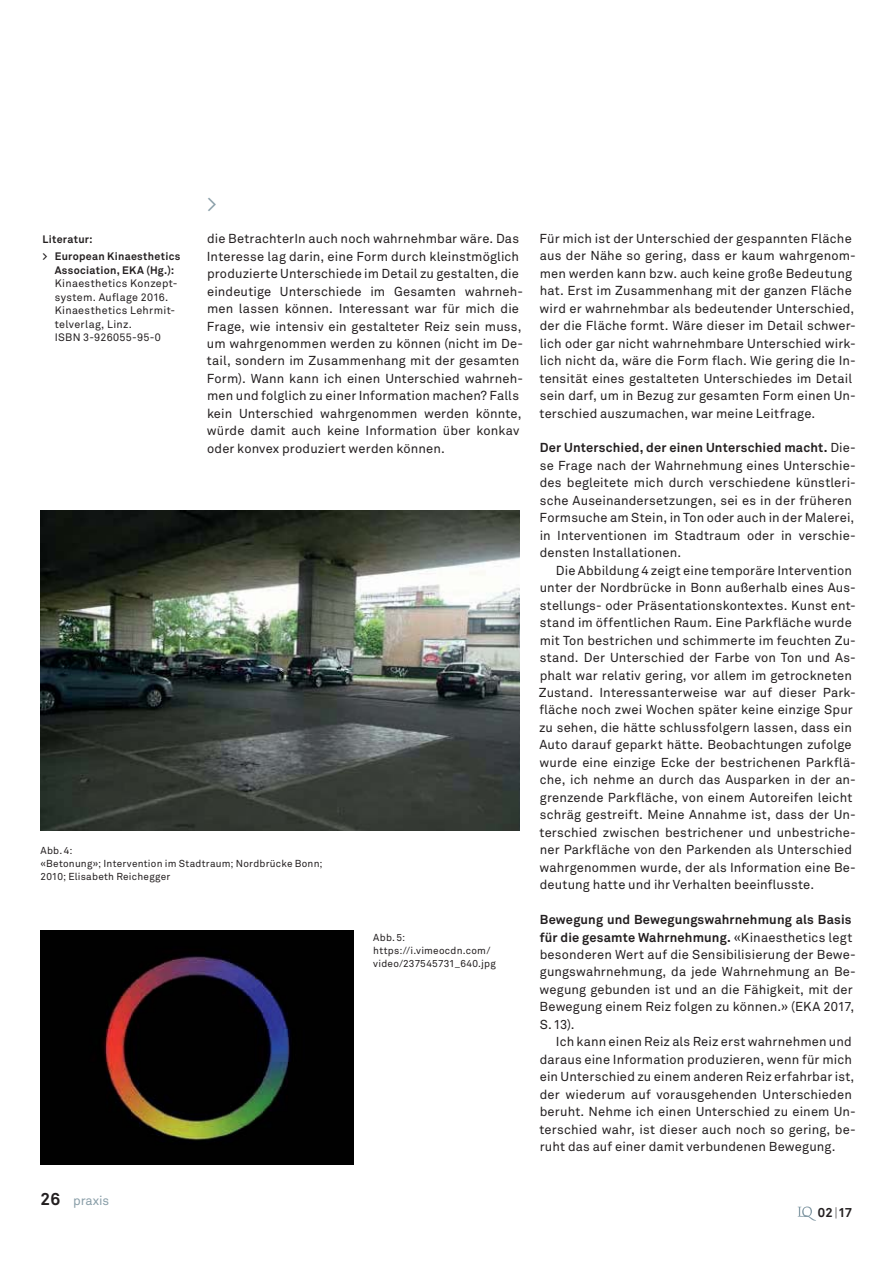
<style>
.page{position:relative;width:893px;height:1263px;background:#fff}
.page>*{position:absolute;margin:0;border:0;box-sizing:border-box;transform-origin:0 0}
.t1{font:21.45px "Akkurat Pro";color:#899ea8}
.t2{font:12.9px/17.4px "Akkurat Pro";letter-spacing:.01em;color:#231f20}
.t3{font:12.9px "Akkurat Pro";color:#899ea8}
.t4{font:700 12.9px "Akkurat Pro";color:#231f20}
.t5{font:10.8px/13.5px "Akkurat Pro";letter-spacing:.03em;color:#231f20}
.t6{font:700 10.8px/17.4px "Akkurat Pro";letter-spacing:.025em;color:#231f20}
.t7{font:10.05px/12.9px "Akkurat Pro";letter-spacing:.02em;color:#231f20}
.s1{font-weight:700;font-size:17.1px;color:#231f20}
.s2{font-weight:700}
.s3{font-family:"Akkurat Light Pro";font-weight:400}
</style>
<div class="page">
<svg style="left:798px;top:1207px;width:18px;height:14px"></svg>
<img style="left:41px;top:930px;width:312px;height:235px">
<img style="left:41px;top:511px;width:478px;height:319px">
<p class="t6" style="left:43px;top:231px;width:139px">Literatur:<br>&gt; European Kinaesthetics</p>
<p class="t6" style="left:55px;top:262px;width:121px">Association, EKA (Hg.):</p>
<p class="t5" style="left:55px;top:278px;width:124px">Kinaesthetics Konzept&shy;system. Auflage 2016.<br>Kinaesthetics Lehrmit&shy;telverlag, Linz.<br>ISBN 3-926055-95-0</p>
<h1 class="t1" style="left:207px;top:195px;width:12px">&gt;</h1>
<p class="t2" style="left:207px;top:231px;width:318px">die BetrachterIn auch noch wahrnehmbar wäre. Das Interesse lag darin, eine Form durch kleinstmöglich produzierte Unterschiede im Detail zu gestalten, die eindeutige Unterschiede im Gesamten wahrneh&shy;men lassen können. Interessant war für mich die Frage, wie intensiv ein gestalteter Reiz sein muss, um wahrgenommen werden zu können (nicht im De&shy;tail, sondern im Zusammenhang mit der gesamten Form). Wann kann ich einen Unterschied wahrneh&shy;men und folglich zu einer Information machen? Falls kein Unterschied wahrgenommen werden könnte, würde damit auch keine Information über konkav oder konvex produziert werden können.</p>
<p class="t7" style="left:41px;top:845px;width:283px">Abb. 4:<br>«Betonung»; Intervention im Stadtraum; Nordbrücke Bonn;<br>2010; Elisabeth Reichegger</p>
<p class="t7" style="left:373px;top:932px;width:124px">Abb. 5: https://i.vimeocdn.com/ video/237545731_640.jpg</p>
<p class="t3" style="left:41px;top:1196px;width:70px"><span class="s1">26</span> praxis</p>
<p class="t2" style="left:539px;top:231px;width:318px">Für mich ist der Unterschied der gespannten Fläche aus der Nähe so gering, dass er kaum wahrgenom&shy;men werden kann bzw. auch keine große Bedeutung hat. Erst im Zusammenhang mit der ganzen Fläche wird er wahrnehmbar als bedeutender Unterschied, der die Fläche formt. Wäre dieser im Detail schwer&shy;lich oder gar nicht wahrnehmbare Unterschied wirk&shy;lich nicht da, wäre die Form flach. Wie gering die In&shy;tensität eines gestalteten Unterschiedes im Detail sein darf, um in Bezug zur gesamten Form einen Un&shy;terschied auszumachen, war meine Leitfrage.</p>
<p class="t2" style="left:540px;top:441px;width:318px"><span class="s2">Der Unterschied, der einen Unterschied macht.</span> Die&shy;se Frage nach der Wahrnehmung eines Unterschie&shy;des begleitete mich durch verschiedene künstleri&shy;sche Auseinandersetzungen, sei es in der früheren Formsuche am Stein, in Ton oder auch in der Malerei, in Interventionen im Stadtraum oder in verschie&shy;densten Installationen.</p>
<p class="t2" style="left:539px;top:563px;width:319px;text-indent:17px">Die Abbildung 4 zeigt eine temporäre Intervention unter der Nordbrücke in Bonn außerhalb eines Aus&shy;stellungs- oder Präsentationskontextes. Kunst ent&shy;stand im öffentlichen Raum. Eine Parkfläche wurde mit Ton bestrichen und schimmerte im feuchten Zu&shy;stand. Der Unterschied der Farbe von Ton und As&shy;phalt war relativ gering, vor allem im getrockneten Zustand. Interessanterweise war auf dieser Park&shy;fläche noch zwei Wochen später keine einzige Spur zu sehen, die hätte schlussfolgern lassen, dass ein Auto darauf geparkt hätte. Beobachtungen zufolge wurde eine einzige Ecke der bestrichenen Parkflä&shy;che, ich nehme an durch das Ausparken in der an&shy;grenzende Parkfläche, von einem Autoreifen leicht schräg gestreift. Meine Annahme ist, dass der Un&shy;terschied zwischen bestrichener und unbestriche&shy;ner Parkfläche von den Parkenden als Unterschied wahrgenommen wurde, der als Information eine Be&shy;deutung hatte und ihr Verhalten beeinflusste.</p>
<p class="t2" style="left:539px;top:912px;width:318px"><span class="s2">Bewegung und Bewegungswahrnehmung als Basis für die gesamte Wahrnehmung.</span> «Kinaesthetics legt besonderen Wert auf die Sensibilisierung der Bewe&shy;gungswahrnehmung, da jede Wahrnehmung an Be&shy;wegung gebunden ist und an die Fähigkeit, mit der Bewegung einem Reiz folgen zu können.» (EKA 2017, S. 13).</p>
<p class="t2" style="left:539px;top:1034px;width:318px;text-indent:16px">Ich kann einen Reiz als Reiz erst wahrnehmen und daraus eine Information produzieren, wenn für mich ein Unterschied zu einem anderen Reiz erfahrbar ist, der wiederum auf vorausgehenden Unterschieden beruht. Nehme ich einen Unterschied zu einem Un&shy;terschied wahr, ist dieser auch noch so gering, be&shy;ruht das auf einer damit verbundenen Bewegung.</p>
<p class="t4" style="left:818px;top:1207px;width:36px">02 <span class="s3">|</span>17</p>
</div>
